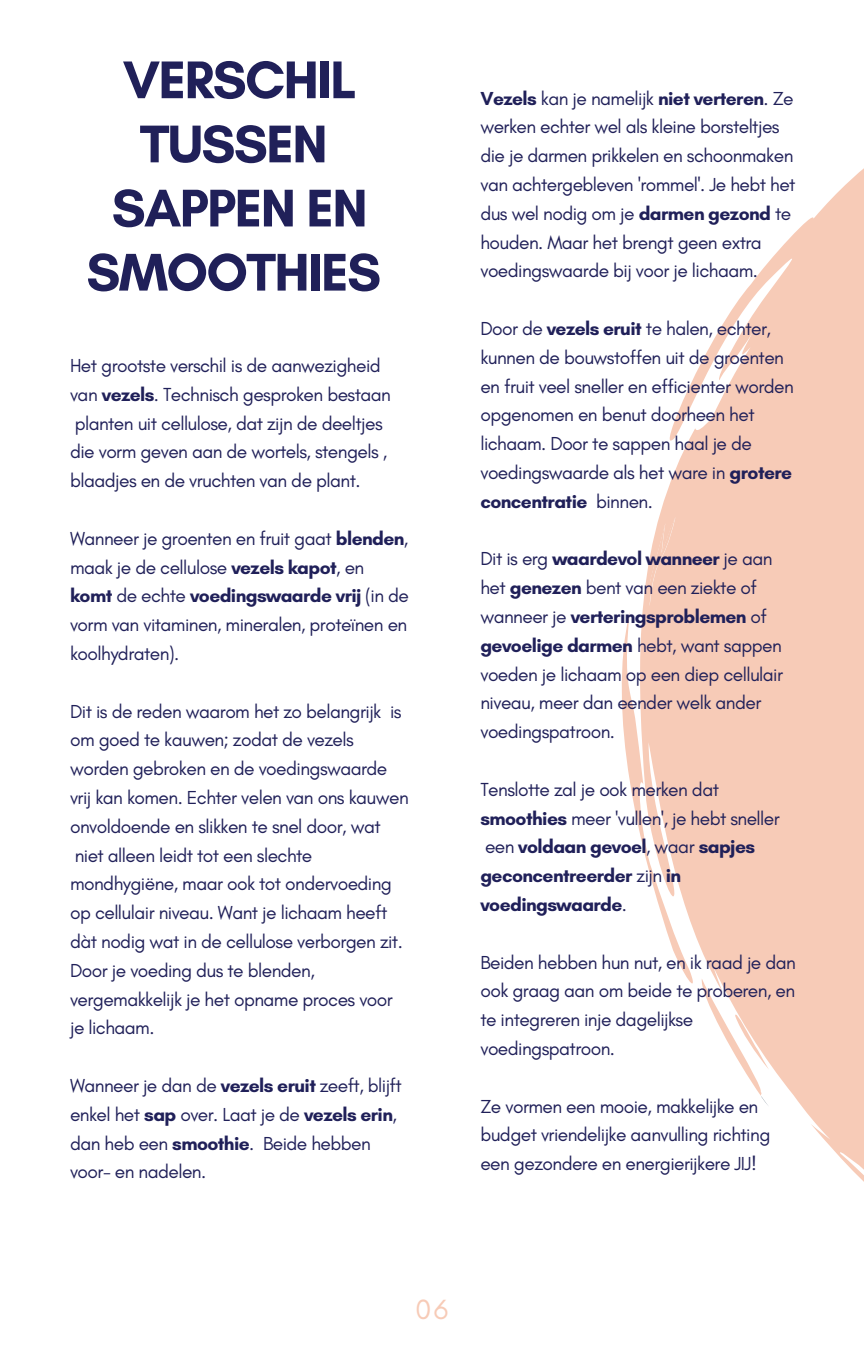
<style>
.page{position:relative;width:864px;height:1350px;background:#fff}
.page>*{position:absolute;margin:0;border:0;box-sizing:border-box;transform-origin:0 0}
.t1{font:700 54px/64.1px "Glacial Indifference";letter-spacing:-.03em;color:#202059;text-align:center}
.t2{font:28.35px "Glacial Indifference";color:#f7cbb7}
.t3{font:19.12px/28.8px "Glacial Indifference";letter-spacing:-.03em;color:#202059}
.s1{font-weight:700}
</style>
<div class="page">
<svg style="left:726px;top:168px;width:138px;height:1014px"></svg>
<svg style="left:788px;top:291px;width:18px;height:17px"></svg>
<svg style="left:826px;top:235px;width:5px;height:5px"></svg>
<svg style="left:844px;top:267px;width:10px;height:13px"></svg>
<svg style="left:852px;top:192px;width:12px;height:16px"></svg>
<svg style="left:772px;top:257px;width:5px;height:5px"></svg>
<svg style="left:621px;top:319px;width:243px;height:790px"></svg>
<p class="t1" style="left:123px;top:47px;width:235px">VERSCHIL<br>TUSSEN</p>
<p class="t1" style="left:86px;top:176px;width:296px">SAPPEN EN<br>SMOOTHIES</p>
<p class="t3" style="left:70px;top:351px;width:322px">Het grootste verschil is de aanwezigheid van <span class="s1">vezels</span>. Technisch gesproken bestaan planten uit cellulose, dat zijn de deeltjes die vorm geven aan de wortels, stengels , blaadjes en de vruchten van de plant.</p>
<p class="t3" style="left:70px;top:524px;width:340px">Wanneer je groenten en fruit gaat <span class="s1">blenden</span>, maak je de cellulose <span class="s1">vezels kapot</span>, en <span class="s1">komt</span> de echte <span class="s1">voedingswaarde vrij</span> (in de vorm van vitaminen, mineralen, proteïnen en koolhydraten).</p>
<p class="t3" style="left:70px;top:697px;width:340px">Dit is de reden waarom het zo belangrijk is om goed te kauwen; zodat de vezels worden gebroken en de voedingswaarde vrij kan komen. Echter velen van ons kauwen onvoldoende en slikken te snel door, wat niet alleen leidt tot een slechte mondhygiëne, maar ook tot ondervoeding op cellulair niveau. Want je lichaam heeft dàt nodig wat in de cellulose verborgen zit.</p>
<p class="t3" style="left:70px;top:956px;width:324px">Door je voeding dus te blenden, vergemakkelijk je het opname proces voor je lichaam.</p>
<p class="t3" style="left:70px;top:1071px;width:333px">Wanneer je dan de <span class="s1">vezels eruit</span> zeeft, blijft enkel het <span class="s1">sap</span> over. Laat je de <span class="s1">vezels erin</span>, dan heb een <span class="s1">smoothie</span>. Beide hebben voor- en nadelen.</p>
<p class="t3" style="left:480px;top:83px;width:317px"><span class="s1">Vezels</span> kan je namelijk <span class="s1">niet verteren</span>. Ze werken echter wel als kleine borsteltjes die je darmen prikkelen en schoonmaken van achtergebleven 'rommel'. Je hebt het dus wel nodig om je <span class="s1">darmen gezond</span> te houden. Maar het brengt geen extra voedingswaarde bij voor je lichaam.</p>
<p class="t3" style="left:480px;top:314px;width:315px">Door de <span class="s1">vezels eruit</span> te halen, echter, kunnen de bouwstoffen uit de groenten en fruit veel sneller en efficienter worden opgenomen en benut doorheen het lichaam. Door te sappen haal je de voedingswaarde als het ware in <span class="s1">grotere concentratie</span> binnen.</p>
<p class="t3" style="left:480px;top:544px;width:304px">Dit is erg <span class="s1">waardevol wanneer</span> je aan het <span class="s1">genezen</span> bent van een ziekte of wanneer je <span class="s1">verteringsproblemen</span> of <span class="s1">gevoelige darmen</span> hebt, want sappen voeden je lichaam op een diep cellulair niveau, meer dan eender welk ander voedingspatroon.</p>
<p class="t3" style="left:480px;top:775px;width:301px">Tenslotte zal je ook merken dat <span class="s1">smoothies</span> meer 'vullen', je hebt sneller een <span class="s1">voldaan gevoel</span>, waar <span class="s1">sapjes geconcentreerder</span> zijn <span class="s1">in voedingswaarde</span>.</p>
<p class="t3" style="left:480px;top:947px;width:317px">Beiden hebben hun nut, en ik raad je dan ook graag aan om beide te proberen, en te integreren inje dagelijkse voedingspatroon.</p>
<p class="t3" style="left:480px;top:1091px;width:291px">Ze vormen een mooie, makkelijke en budget vriendelijke aanvulling richting een gezondere en energierijkere JIJ!</p>
<p class="t2" style="left:416px;top:1292px;width:34px">06</p>
</div>
